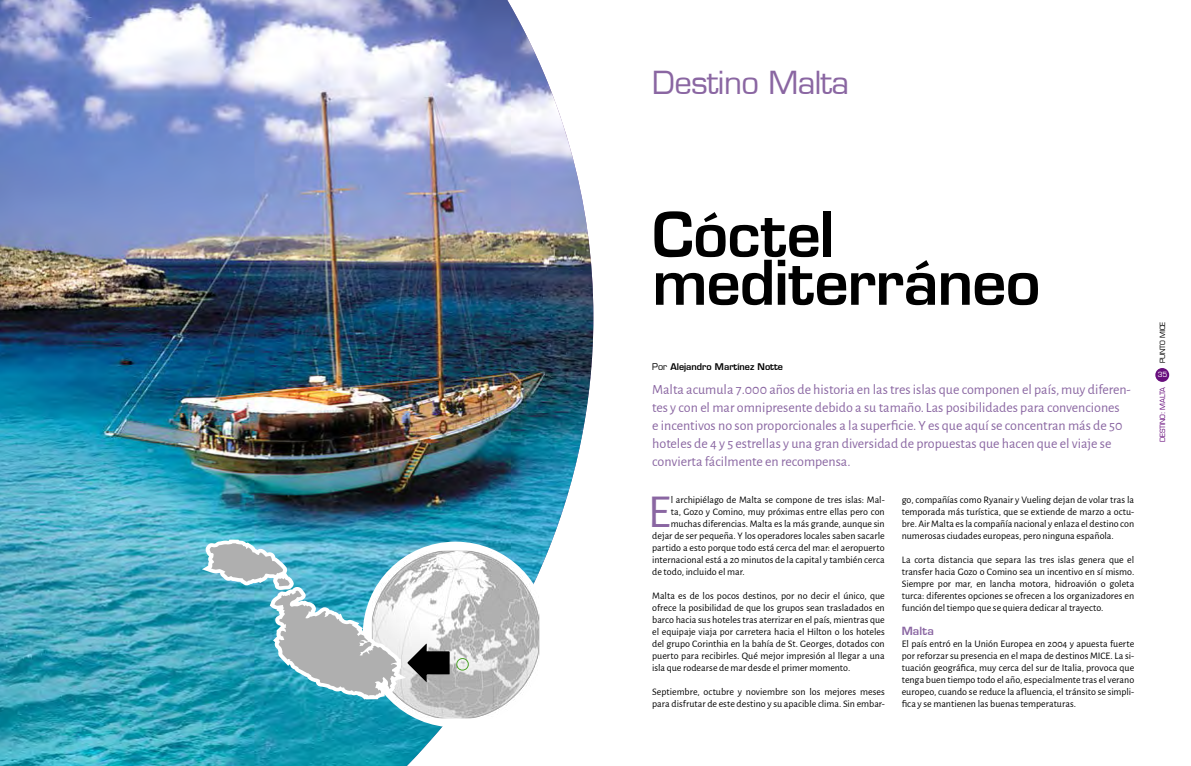
<style>
.page{position:relative;width:1191px;height:766px;background:#fff}
.page>*{position:absolute;margin:0;border:0;box-sizing:border-box;transform-origin:0 0}
.t1{font:700 60px/48px "Euromode";letter-spacing:-.015em;color:#000}
.t2{font:47.4px "Alegreya Sans";color:#8a66a2}
.t3{font:31px "Euromode Plain";letter-spacing:-.02em;color:#8a66a2}
.t4{font:14px/18px "Alegreya Sans";color:#8a66a2}
.t5{font:700 11px "Euromode";letter-spacing:.015em;color:#8a66a2}
.t6{font:10px/12px "Alegreya Sans";color:#000;text-align:justify}
.t7{font:700 9px "Euromode";color:#000}
.t8{font:7px "Euromode Plain";letter-spacing:-.025em;color:#680f7d}
.t9{font:7px "Euromode Plain";letter-spacing:-.025em;color:#000}
.t10{font:7px "Euromode Plain";color:#fff}
.s1{font-family:"Euromode Plain";font-weight:400}
</style>
<div class="page">
<img style="left:0;top:0;width:593px;height:765px">
<div style="left:363px;top:541px;width:185px;height:186px;background:#fff;border-radius:50%"></div>
<img style="left:372px;top:550px;width:167px;height:168px">
<img style="left:372px;top:550px;width:167px;height:167px;border-radius:84px">
<svg style="left:202px;top:539px;width:248px;height:160px"></svg>
<div style="left:456px;top:657px;width:13px;height:13px;border:1px solid #4ea52b;border-radius:50%"></div>
<div style="left:1155px;top:368px;width:14px;height:14px;background:#680f7d;border-radius:50%"></div>
<h3 class="t3" style="left:652px;top:64px;width:199px">Destino Malta</h3>
<h1 class="t1" style="left:652px;top:210px;width:390px">Cóctel mediterráneo</h1>
<p class="t7" style="left:652px;top:361px;width:132px"><span class="s1">Por</span> Alejandro Martínez Notte</p>
<p class="t4" style="left:652px;top:379px;width:480px">Malta acumula 7.000 años de historia en las tres islas que componen el país, muy diferen&shy;tes y con el mar omnipresente debido a su tamaño. Las posibilidades para convenciones<br>e incentivos no son proporcionales a la superficie. Y es que aquí se concentran más de 50 hoteles de 4 y 5 estrellas y una gran diversidad de propuestas que hacen que el viaje se convierta fácilmente en recompensa.</p>
<h2 class="t2" style="left:648px;top:479px;width:24px">E</h2>
<p class="t6" style="left:670px;top:493px;width:215px">l archipiélago de Malta se compone de tres islas: Mal-</p>
<p class="t6" style="left:670px;top:505px;width:216px">ta, Gozo y Comino, muy próximas entre ellas pero con</p>
<p class="t6" style="left:670px;top:517px;width:216px">muchas diferencias. Malta es la más grande, aunque sin</p>
<p class="t6" style="left:652px;top:529px;width:234px">dejar de ser pequeña. Y los operadores locales saben sacarle</p>
<p class="t6" style="left:652px;top:541px;width:234px">partido a esto porque todo está cerca del mar: el aeropuerto</p>
<p class="t6" style="left:652px;top:553px;width:234px">internacional está a 20 minutos de la capital y también cerca</p>
<p class="t6" style="left:652px;top:565px;width:94px">de todo, incluido el mar.</p>
<p class="t6" style="left:652px;top:589px;width:234px">Malta es de los pocos destinos, por no decir el único, que ofrece la posibilidad de que los grupos sean trasladados en barco hacia sus hoteles tras aterrizar en el país, mientras que el equipaje viaja por carretera hacia el Hilton o los hoteles del grupo Corinthia en la bahía de St. Georges, dotados con puerto para recibirles. Qué mejor impresión al llegar a una isla que rodearse de mar desde el primer momento.</p>
<p class="t6" style="left:652px;top:685px;width:234px">Septiembre, octubre y noviembre son los mejores meses para disfrutar de este destino y su apacible clima. Sin embar-</p>
<p class="t6" style="left:901px;top:493px;width:234px">go, compañías como Ryanair y Vueling dejan de volar tras la temporada más turística, que se extiende de marzo a octu&shy;bre. Air Malta es la compañía nacional y enlaza el destino con numerosas ciudades europeas, pero ninguna española.</p>
<p class="t6" style="left:901px;top:553px;width:234px">La corta distancia que separa las tres islas genera que el transfer hacia Gozo o Comino sea un incentivo en sí mismo.<br>Siempre por mar, en lancha motora, hidroavión o goleta turca: diferentes opciones se ofrecen a los organizadores en función del tiempo que se quiera dedicar al trayecto.</p>
<p class="t5" style="left:901px;top:623px;width:34px">Malta</p>
<p class="t6" style="left:901px;top:637px;width:234px">El país entró en la Unión Europea en 2004 y apuesta fuerte por reforzar su presencia en el mapa de destinos MICE. La si&shy;tuación geográfica, muy cerca del sur de Italia, provoca que tenga buen tiempo todo el año, especialmente tras el verano europeo, cuando se reduce la afluencia, el tránsito se simpli&shy;fica y se mantienen las buenas temperaturas.</p>
<p class="t9" style="left:1158px;top:363px;width:43px;rotate:-90deg">PUNTO MICE</p>
<p class="t10" style="left:1157px;top:370px;width:11px">35</p>
<p class="t8" style="left:1158px;top:442px;width:57px;rotate:-90deg">DESTINO: MALTA</p>
</div>
